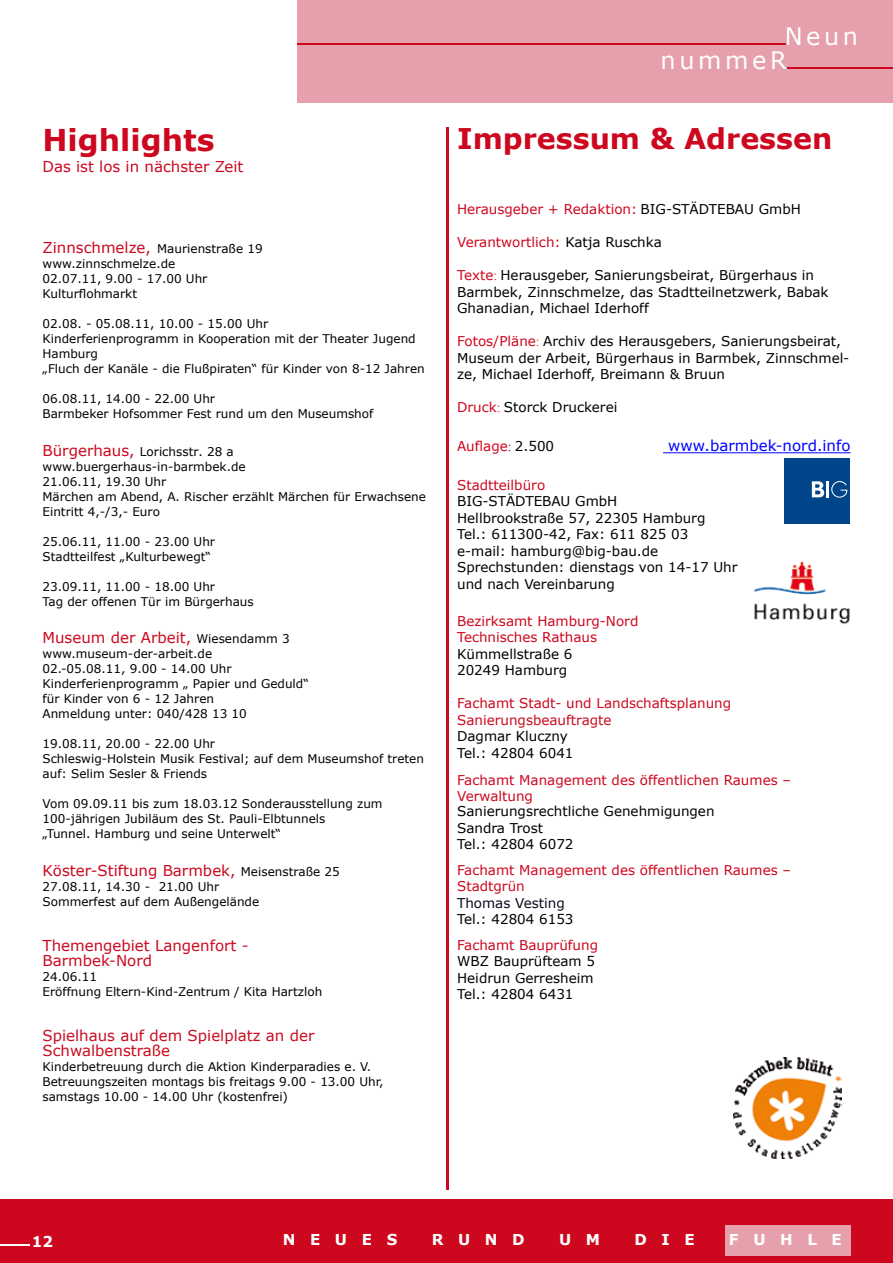
<style>
.page{position:relative;width:893px;height:1263px;background:#fff}
.page>*{position:absolute;margin:0;border:0;box-sizing:border-box;transform-origin:0 0}
.t1{font:700 30px "Verdana";color:#cd071e}
.t2{font:700 28.5px "Verdana";color:#cd071e}
.t3{font:24px/24.2px "Verdana";letter-spacing:.15em;color:#fff}
.t4{font:15px/15px "Verdana";color:#cd071e}
.t5{font:15px/15px "Verdana";color:#cb0a1f}
.t6{font:700 15px "Verdana";letter-spacing:.975em;color:#fff}
.t7{font:15px "Verdana";color:#00f}
.t8{font:13.5px/16.5px "Verdana";color:#000}
.t9{font:13.5px/16.5px "Verdana";color:#cd071e}
.t10{font:13.5px "Verdana";color:#cb0a1f}
.t11{font:13.5px "Verdana";color:#080c19}
.t12{font:12px/15px "Verdana";color:#000}
.s1{font-size:15px;color:#cd071e}
.s2{font-size:12px;color:#000}
.s3{color:#000}
.s4{color:#cd071e}
.s5{font-family:"Times New Roman";color:#cd071e}
.s6{font-family:"Times New Roman";color:#000}
</style>
<div class="page">
<div style="left:0;top:1199px;width:893px;height:64px;background:#cd071e"></div>
<div style="left:298px;top:0;width:595px;height:102px;background:#e6a0ac"></div>
<hr style="left:298px;top:43px;width:488px;height:2px;background:#cd071e">
<hr style="left:787px;top:68px;width:106px;height:1px;background:#cd071e">
<hr style="left:0;top:1244px;width:29px;height:2px;background:#fff">
<div style="left:725px;top:1225px;width:125px;height:30px;background:#e6a0ac"></div>
<hr style="left:663px;top:452px;width:187px;height:1px;background:#00f">
<hr style="left:446px;top:128px;width:3px;height:1062px;background:#cd071e">
<div style="left:784px;top:458px;width:66px;height:66px;background:#004489"></div>
<svg style="left:812px;top:481px;width:12px;height:16px"></svg>
<hr style="left:826px;top:481px;width:3px;height:16px;background:#fff">
<svg style="left:831px;top:481px;width:16px;height:17px"></svg>
<img style="left:754px;top:561px;width:96px;height:63px">
<img style="left:733px;top:1057px;width:108px;height:102px">
<h3 class="t3" style="left:661px;top:24px;width:199px;text-indent:124px">Neun nummeR</h3>
<h1 class="t1" style="left:43px;top:120px;width:174px">Highlights</h1>
<h2 class="t2" style="left:457px;top:121px;width:377px">Impressum &amp; Adressen</h2>
<p class="t4" style="left:43px;top:158px;width:202px">Das ist los in nächster Zeit</p>
<p class="t12" style="left:43px;top:241px;width:222px"><span class="s1">Zinnschmelze,</span> Maurienstraße 19 www.zinnschmelze.de<br>02.07.11, 9.00 - 17.00 Uhr<br>Kulturflohmarkt</p>
<p class="t12" style="left:43px;top:316px;width:384px">02.08. - 05.08.11, 10.00 - 15.00 Uhr<br>Kinderferienprogramm in Kooperation mit der Theater Jugend Hamburg<br>„Fluch der Kanäle - die Flußpiraten“ für Kinder von 8-12 Jahren</p>
<p class="t12" style="left:43px;top:391px;width:332px">06.08.11, 14.00 - 22.00 Uhr<br>Barmbeker Hofsommer Fest rund um den Museumshof</p>
<p class="t12" style="left:43px;top:443px;width:385px"><span class="s1">Bürgerhaus,</span> Lorichsstr. 28 a www.buergerhaus-in-barmbek.de<br>21.06.11, 19.30 Uhr<br>Märchen am Abend, A. Rischer erzählt Märchen für Erwachsene Eintritt 4,-/3,- Euro</p>
<p class="t12" style="left:43px;top:533px;width:174px">25.06.11, 11.00 - 23.00 Uhr<br>Stadtteilfest „Kulturbewegt“</p>
<p class="t12" style="left:43px;top:578px;width:213px">23.09.11, 11.00 - 18.00 Uhr<br>Tag der offenen Tür im Bürgerhaus</p>
<p class="t4" style="left:43px;top:630px;width:249px">Museum der Arbeit, <span class="s2">Wiesendamm 3</span></p>
<p class="t12" style="left:43px;top:646px;width:268px">www.museum-der-arbeit.de<br>02.-05.08.11, 9.00 - 14.00 Uhr<br>Kinderferienprogramm „ Papier und Geduld“ für Kinder von 6 - 12 Jahren<br>Anmeldung unter: 040/428 13 10</p>
<p class="t12" style="left:43px;top:736px;width:383px">19.08.11, 20.00 - 22.00 Uhr<br>Schleswig-Holstein Musik Festival; auf dem Museumshof treten auf: Selim Sesler &amp; Friends</p>
<p class="t12" style="left:43px;top:796px;width:342px">Vom 09.09.11 bis zum 18.03.12 Sonderausstellung zum<br>100-jährigen Jubiläum des St. Pauli-Elbtunnels<br>„Tunnel. Hamburg und seine Unterwelt“</p>
<p class="t4" style="left:43px;top:862px;width:299px">Köster-Stiftung Barmbek, <span class="s2">Meisenstraße 25</span></p>
<p class="t12" style="left:43px;top:878px;width:218px">27.08.11, 14.30 - 21.00 Uhr<br>Sommerfest auf dem Außengelände</p>
<p class="t4" style="left:43px;top:937px;width:208px">Themengebiet Langenfort -<br>Barmbek-Nord</p>
<p class="t12" style="left:43px;top:968px;width:281px">24.06.11<br>Eröffnung Eltern-Kind-Zentrum / Kita Hartzloh</p>
<p class="t5" style="left:43px;top:1027px;width:273px">Spielhaus auf dem Spielplatz an der<br>Schwalbenstraße</p>
<p class="t12" style="left:43px;top:1058px;width:342px">Kinderbetreuung durch die Aktion Kinderparadies e. V.<br>Betreuungszeiten montags bis freitags 9.00 - 13.00 Uhr, samstags 10.00 - 14.00 Uhr (kostenfrei)</p>
<p class="t9" style="left:457px;top:201px;width:345px">Herausgeber + Redaktion: <span class="s3">BIG-STÄDTEBAU GmbH</span></p>
<p class="t9" style="left:457px;top:234px;width:206px">Verantwortlich: <span class="s3">Katja Ruschka</span></p>
<p class="t8" style="left:457px;top:267px;width:373px"><span class="s4">Texte</span><span class="s5">:</span> Herausgeber, Sanierungsbeirat, Bürgerhaus in<br>Barmbek, Zinnschmelze, das Stadtteilnetzwerk, Babak<br>Ghanadian, Michael Iderhoff</p>
<p class="t8" style="left:457px;top:333px;width:394px"><span class="s4">Fotos/Pläne</span><span class="s5">:</span> Archiv des Herausgebers, Sanierungsbeirat,<br>Museum der Arbeit, Bürgerhaus in Barmbek, Zinnschmel&shy;ze, Michael Iderhoff, Breimann &amp; Bruun</p>
<p class="t8" style="left:457px;top:399px;width:162px"><span class="s4">Druck</span><span class="s5">:</span> Storck Druckerei</p>
<p class="t9" style="left:457px;top:438px;width:99px">Auflage<span class="s6">:</span> <span class="s3">2.500</span></p>
<p class="t7" style="left:668px;top:436px;width:184px">www.barmbek-nord.info</p>
<p class="t9" style="left:457px;top:476px;width:90px">Stadtteilbüro</p>
<p class="t8" style="left:457px;top:492px;width:282px">BIG-STÄDTEBAU GmbH<br>Hellbrookstraße 57, 22305 Hamburg<br>Tel.: 611300-42, Fax: 611 825 03 e-mail: hamburg@big-bau.de<br>Sprechstunden: dienstags von 14-17 Uhr und nach Vereinbarung</p>
<p class="t9" style="left:457px;top:612px;width:183px">Bezirksamt Hamburg-Nord<br>Technisches Rathaus</p>
<p class="t8" style="left:457px;top:645px;width:117px">Kümmellstraße 6<br>20249 Hamburg</p>
<p class="t9" style="left:457px;top:695px;width:276px">Fachamt Stadt- und Landschaftsplanung</p>
<p class="t10" style="left:457px;top:711px;width:156px">Sanierungsbeauftragte</p>
<p class="t8" style="left:457px;top:728px;width:118px">Dagmar Kluczny<br>Tel.: 42804 6041</p>
<p class="t9" style="left:457px;top:771px;width:335px">Fachamt Management des öffentlichen Raumes –<br>Verwaltung</p>
<p class="t8" style="left:457px;top:803px;width:259px">Sanierungsrechtliche Genehmigungen<br>Sandra Trost<br>Tel.: 42804 6072</p>
<p class="t9" style="left:457px;top:861px;width:335px">Fachamt Management des öffentlichen Raumes –<br>Stadtgrün</p>
<p class="t11" style="left:457px;top:894px;width:109px">Thomas Vesting</p>
<p class="t8" style="left:457px;top:911px;width:118px">Tel.: 42804 6153</p>
<p class="t9" style="left:457px;top:936px;width:143px">Fachamt Bauprüfung</p>
<p class="t8" style="left:457px;top:953px;width:139px;text-align:justify">WBZ Bauprüfteam 5<br>Heidrun Gerresheim Tel.: 42804 6431</p>
<p class="t6" style="left:32px;top:1231px;width:23px">12</p>
<p class="t6" style="left:283px;top:1230px;width:116px">NEUES</p>
<p class="t6" style="left:432px;top:1230px;width:94px">RUND</p>
<p class="t6" style="left:559px;top:1230px;width:43px">U M</p>
<p class="t6" style="left:634px;top:1230px;width:62px">DIE</p>
<p class="t6" style="left:729px;top:1230px;width:114px">FUHLE</p>
</div>
